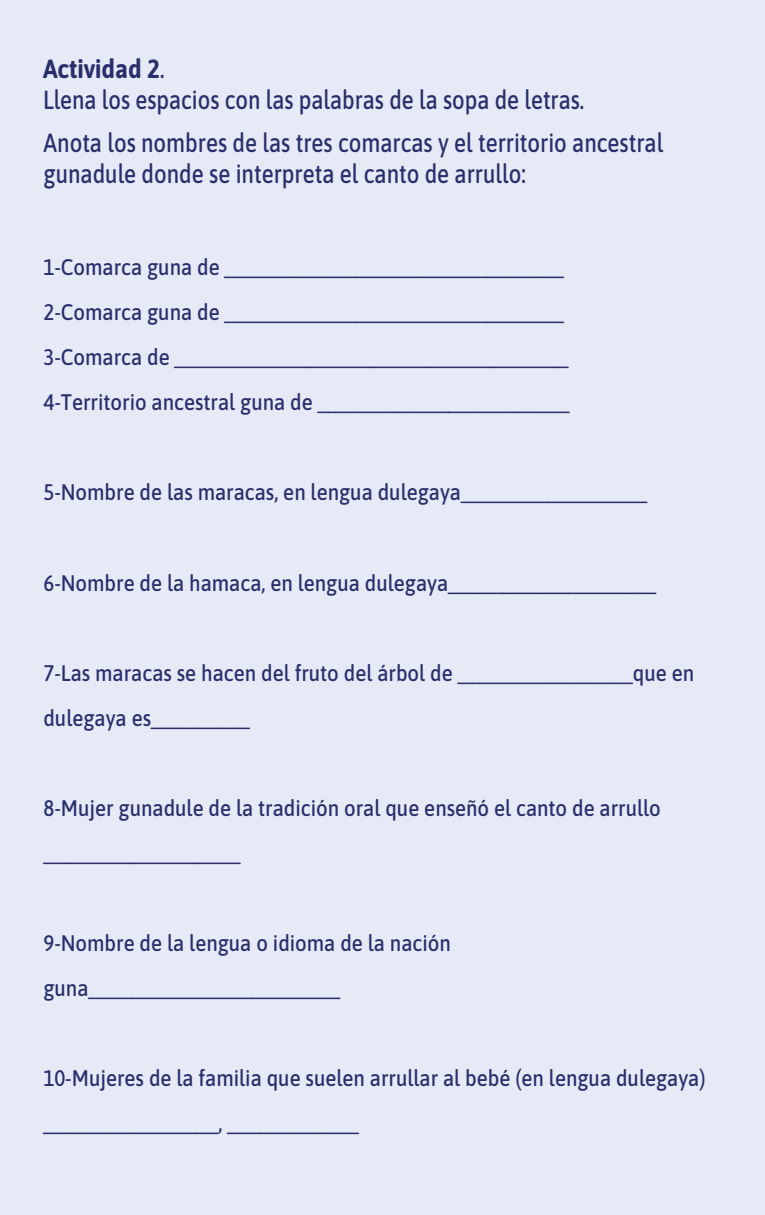
<style>
.page{position:relative;width:765px;height:1215px;background:#fff}
.page>*{position:absolute;margin:0;border:0;box-sizing:border-box;transform-origin:0 0}
.t1{font:500 26.25px/31.5px "Asap";color:#292f6b;scale:.85 1}
.t2{font:500 26.25px/31.5px "Asap";color:#292f6b;scale:.84 1}
.t3{font:500 22.5px/45px "Asap";color:#292f6b;scale:.91 1}
.s1{font-weight:700}
</style>
<div class="page">
<div style="left:0;top:0;width:765px;height:1214px;background:#e6eaf7"></div>
<p class="t2" style="left:43px;top:51px;width:646px"><span class="s1">Actividad 2</span>.<br>Llena los espacios con las palabras de la sopa de letras.</p>
<p class="t1" style="left:44px;top:125px;width:731px">Anota los nombres de las tres comarcas y el territorio ancestral gunadule donde se interpreta el canto de arrullo:</p>
<p class="t3" style="left:43px;top:243px;width:579px">1-Comarca guna de _______________________________ 2-Comarca guna de _______________________________ 3-Comarca de ____________________________________ 4-Territorio ancestral guna de _______________________</p>
<p class="t3" style="left:43px;top:468px;width:665px">5-Nombre de las maracas, en lengua dulegaya_________________</p>
<p class="t3" style="left:43px;top:558px;width:675px">6-Nombre de la hamaca, en lengua dulegaya___________________</p>
<p class="t3" style="left:43px;top:648px;width:717px">7-Las maracas se hacen del fruto del árbol de ________________que en dulegaya es_________</p>
<p class="t3" style="left:43px;top:783px;width:680px">8-Mujer gunadule de la tradición oral que enseñó el canto de arrullo __________________</p>
<p class="t3" style="left:43px;top:918px;width:449px">9-Nombre de la lengua o idioma de la nación guna_______________________</p>
<p class="t3" style="left:43px;top:1053px;width:729px">10-Mujeres de la familia que suelen arrullar al bebé (en lengua dulegaya) ________________, ____________</p>
</div>
